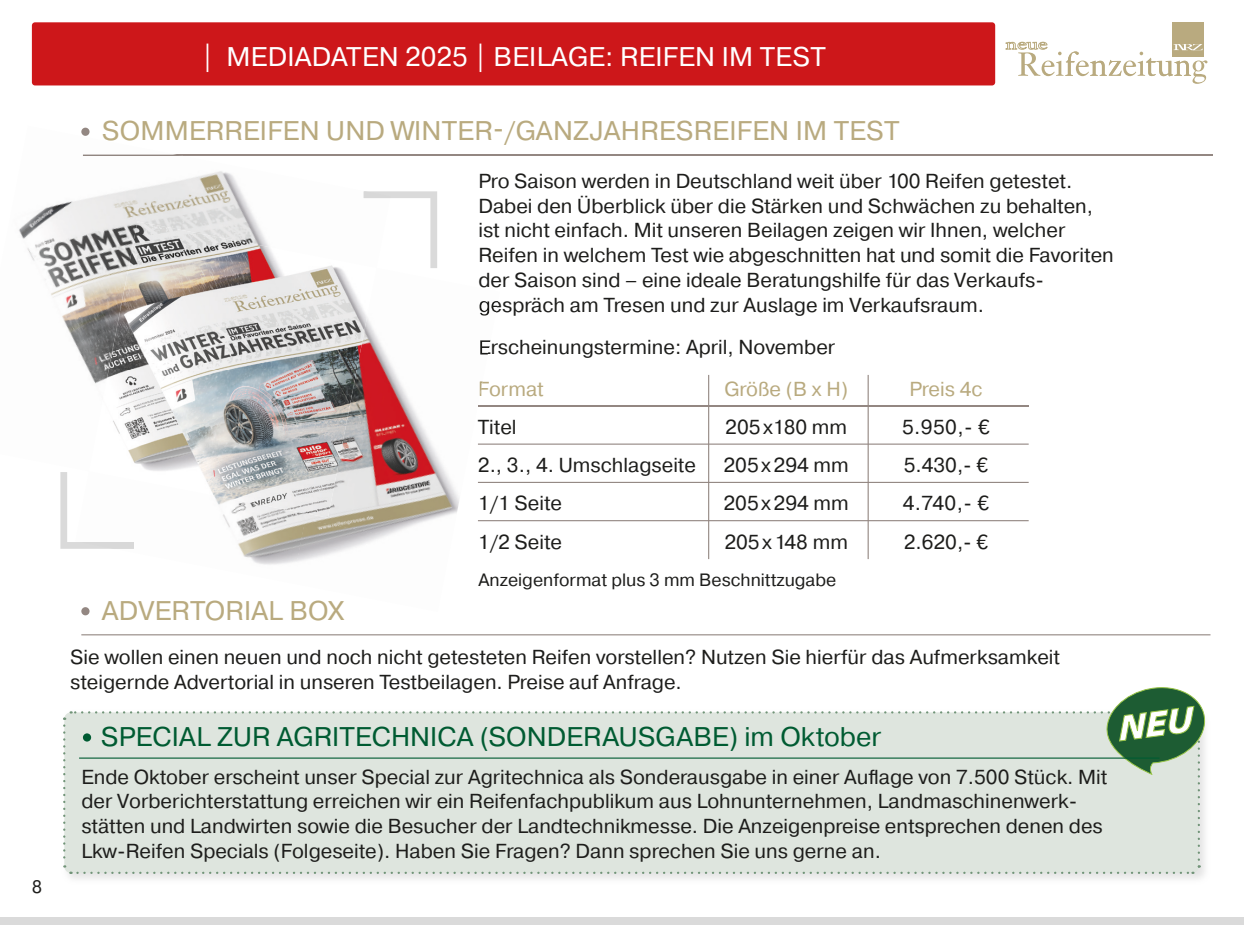
<style>
.page{position:relative;width:1244px;height:925px;background:#fff}
.page>*{position:absolute;margin:0;border:0;box-sizing:border-box;transform-origin:0 0}
.t1{font:27px "Pragmatica";letter-spacing:.01em;color:#b9aa7f}
.t2{font:27px "Pragmatica";letter-spacing:.005em;color:#005b32}
.t3{font:27px "Pragmatica";letter-spacing:.01em;color:#fff}
.t4{font:20.25px/24.8px "Pragmatica";color:#1d1d1b}
.t5{font:20.25px "Pragmatica";color:#b9aa7f}
.t6{font:18px "Pragmatica";color:#1d1d1b}
.t7{font:17.78px "Pragmatica";color:#1d1d1b}
</style>
<div class="page">
<div style="left:32px;top:22px;width:963px;height:63px;background:#cd171a;border-radius:3px"></div>
<svg style="left:1005px;top:22px;width:203px;height:62px"></svg>
<div style="left:0;top:917px;width:1244px;height:8px;background:#dadada"></div>
<hr style="left:478px;top:405px;width:550px;height:1px;background:#938782">
<hr style="left:478px;top:443px;width:550px;height:2px;background:#938782">
<hr style="left:478px;top:482px;width:550px;height:1px;background:#938782">
<hr style="left:478px;top:520px;width:550px;height:1px;background:#938782">
<hr style="left:708px;top:375px;width:1px;height:184px;background:#938782">
<hr style="left:867px;top:375px;width:2px;height:184px;background:#938782">
<hr style="left:83px;top:155px;width:1129px;height:1px;background:#938782">
<div style="left:81px;top:607px;width:9px;height:8px;background:#938782;border-radius:50%"></div>
<hr style="left:81px;top:634px;width:1129px;height:1px;background:#938782">
<svg style="left:60px;top:472px;width:15px;height:77px"></svg>
<svg style="left:390px;top:191px;width:47px;height:77px"></svg>
<img style="left:19px;top:127px;width:299px;height:127px">
<img style="left:304px;top:182px;width:60px;height:39px">
<img style="left:30px;top:254px;width:79px;height:117px">
<img style="left:103px;top:140px;width:24px;height:5px">
<img style="left:83px;top:155px;width:100px;height:1px">
<img style="left:306px;top:337px;width:194px;height:185px">
<img style="left:75px;top:518px;width:231px;height:47px">
<img style="left:292px;top:519px;width:158px;height:46px">
<img style="left:479px;top:301px;width:19px;height:15px">
<img style="left:480px;top:340px;width:10px;height:18px">
<img style="left:480px;top:381px;width:3px;height:15px">
<img style="left:79px;top:542px;width:55px;height:7px">
<img style="left:89px;top:369px;width:268px;height:149px">
<img style="left:109px;top:221px;width:268px;height:149px">
<svg style="left:63px;top:687px;width:1143px;height:188px;background:#dde5de"></svg>
<hr style="left:79px;top:757px;width:1080px;height:2px;background:#005b32">
<div style="left:83px;top:733px;width:8px;height:8px;background:#005b32;border-radius:50%"></div>
<p class="t6" style="left:32px;top:875px;width:12px">8</p>
<h1 class="t3" style="left:201px;top:40px;width:626px">| MEDIADATEN 2025 | BEILAGE: REIFEN IM TEST</h1>
<h1 class="t1" style="left:102px;top:114px;width:799px">SOMMERREIFEN UND WINTER-/GANZJAHRESREIFEN IM TEST</h1>
<p class="t4" style="left:478px;top:169px;width:637px">Pro Saison werden in Deutschland weit über 100 Reifen getestet.<br>Dabei den Überblick über die Stärken und Schwächen zu behalten, ist nicht einfach. Mit unseren Beilagen zeigen wir Ihnen, welcher Reifen in welchem Test wie abgeschnitten hat und somit die Favoriten der Saison sind – eine ideale Beratungshilfe für das Verkaufs&shy;gespräch am Tresen und zur Auslage im Verkaufsraum.</p>
<p class="t4" style="left:478px;top:336px;width:358px">Erscheinungstermine: April, November</p>
<p class="t5" style="left:478px;top:376px;width:67px">Format</p>
<p class="t5" style="left:724px;top:376px;width:125px">Größe (B x H)</p>
<p class="t5" style="left:909px;top:376px;width:74px">Preis 4c</p>
<p class="t4" style="left:478px;top:415px;width:40px">Titel</p>
<p class="t4" style="left:725px;top:415px;width:123px">205 x180 mm</p>
<p class="t4" style="left:902px;top:415px;width:89px">5.950,- €</p>
<p class="t4" style="left:478px;top:453px;width:220px">2., 3., 4. Umschlagseite</p>
<p class="t4" style="left:723px;top:453px;width:127px">205 x 294 mm</p>
<p class="t4" style="left:904px;top:453px;width:86px">5.430,- €</p>
<p class="t4" style="left:478px;top:491px;width:86px">1/1 Seite</p>
<p class="t4" style="left:723px;top:491px;width:127px">205 x 294 mm</p>
<p class="t4" style="left:903px;top:491px;width:88px">4.740,- €</p>
<p class="t4" style="left:478px;top:530px;width:86px">1/2 Seite</p>
<p class="t4" style="left:724px;top:530px;width:125px">205 x 148 mm</p>
<p class="t4" style="left:904px;top:530px;width:86px">2.620,- €</p>
<h1 class="t1" style="left:102px;top:594px;width:244px">ADVERTORIAL BOX</h1>
<p class="t7" style="left:478px;top:569px;width:359px">Anzeigenformat plus 3 mm Beschnittzugabe</p>
<p class="t4" style="left:70px;top:645px;width:991px">Sie wollen einen neuen und noch nicht getesteten Reifen vorstellen? Nutzen Sie hierfür das Aufmerksamkeit steigernde Advertorial in unseren Testbeilagen. Preise auf Anfrage.</p>
<h1 class="t2" style="left:101px;top:720px;width:782px">SPECIAL ZUR AGRITECHNICA (SONDERAUSGABE) im Oktober</h1>
<p class="t4" style="left:81px;top:765px;width:1027px">Ende Oktober erscheint unser Special zur Agritechnica als Sonderausgabe in einer Auflage von 7.500 Stück. Mit der Vorberichterstattung erreichen wir ein Reifenfachpublikum aus Lohnunternehmen, Landmaschinenwerk&shy;stätten und Landwirten sowie die Besucher der Landtechnikmesse. Die Anzeigenpreise entsprechen denen des Lkw-Reifen Specials (Folgeseite). Haben Sie Fragen? Dann sprechen Sie uns gerne an.</p>
</div>
